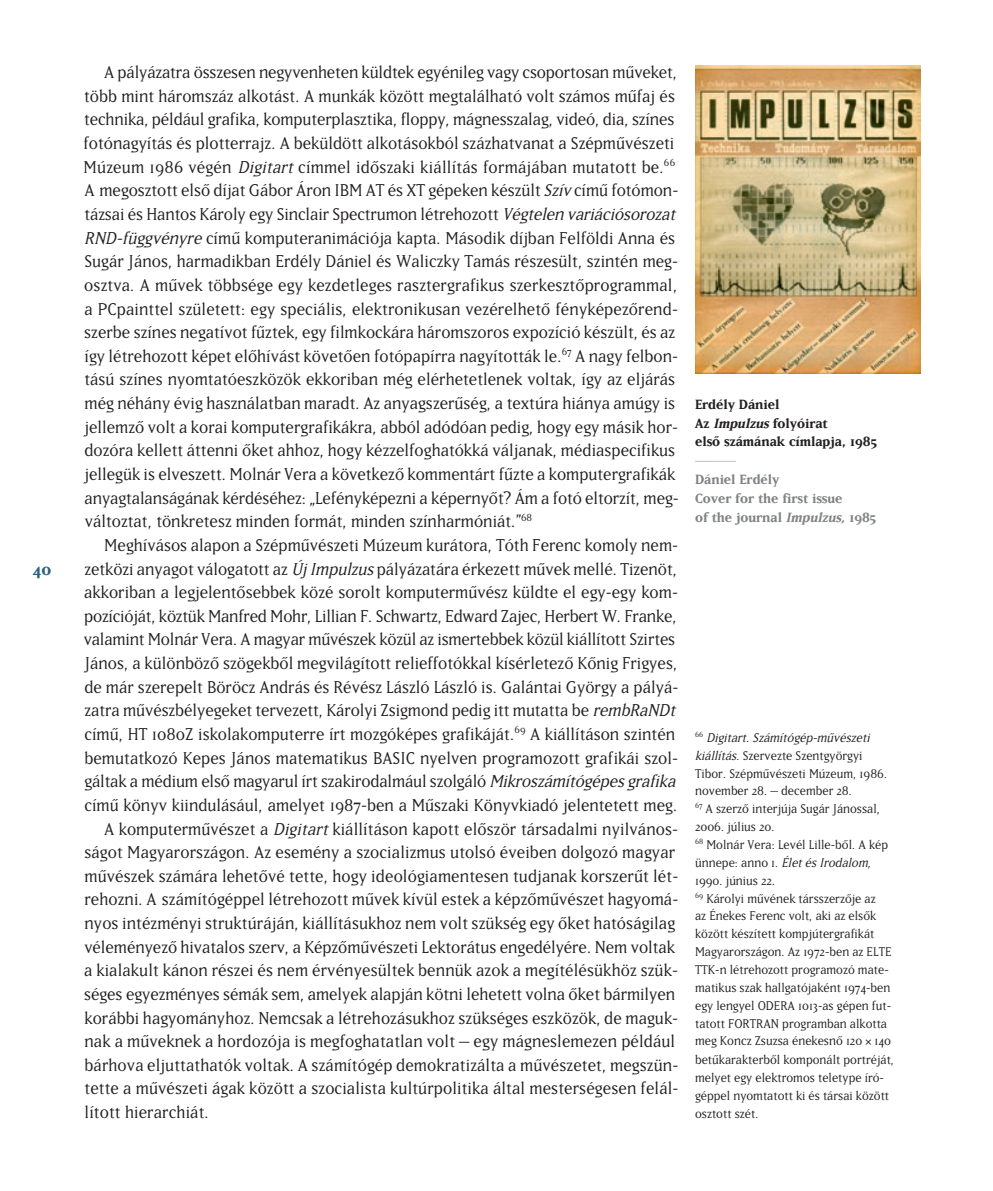
<style>
.page{position:relative;width:993px;height:1191px;background:#fff}
.page>*{position:absolute;margin:0;border:0;box-sizing:border-box;transform-origin:0 0}
.t1{font:20.12px/23.6px "Matrix";color:#231f20}
.t2{font:700 19.25px "Matrix";color:#2b627f}
.t3{font:700 15.75px/18.9px "Matrix";color:#808285}
.t4{font:700 15.75px/18.9px "Matrix";color:#231f20}
.t5{font:700 15.75px "Matrix";color:#bcbdc0}
.t6{font:14.88px/17.8px "Matrix";color:#231f20}
.s1{font-style:italic}
</style>
<div class="page">
<img style="left:695px;top:66px;width:225px;height:308px">
<p class="t2" style="left:33px;top:556px;width:20px">40</p>
<p class="t1" style="left:83px;top:59px;width:596px;text-indent:21px">A pályázatra összesen negyvenheten küldtek egyénileg vagy csoportosan m‹veket, több mint háromszáz alkotást. A munkák között megtalálható volt számos m‹faj és technika, például grafika, komputerplasztika, floppy, mágnesszalag, videó, dia, színes fotónagyítás és plotterrajz. A beküldött alkotásokból százhatvanat a Szépm‹vészeti Múzeum 1986 végén <span class="s1">Digitart</span>címmel id¤szaki kiállítás formájában mutatott be.<sup>66<br></sup>A meg osztott els¤ díjat Gábor Áron IBM AT és XT gépeken készült <span class="s1">Szív</span>cím‹ fotómon&shy;tázsai és Hantos Károly egy Sinclair Spectrumon létrehozott <span class="s1">Végtelen variációsorozat RND-függvényre</span>cím‹ komputeranimációja kapta. Második díjban Felföldi Anna és Sugár János, harmadikban Erdély Dániel és Waliczky Tamás részesült, szintén meg&shy;osztva. A m‹vek többsége egy kezdetleges rasztergrafikus szerkeszt¤programmal, a PCpainttel született: egy speciális, elektronikusan vezérelhet¤ fényképez¤rend&shy;szerbe színes negatívot f‹ztek, egy filmkockára háromszoros expozíció készült, és az így létrehozott képet el¤hívást követ¤en fotópapírra nagyították le.<sup>67</sup> A nagy felbon&shy;tású színes nyomtatóeszközök ekkoriban még elérhetetlenek voltak, így az eljárás még néhány évig használatban maradt. Az anyagszer‹ség, a textúra hiánya amúgy is jellemz¤ volt a korai komputergrafikákra, abból adódóan pedig, hogy egy másik hor&shy;dozóra kellett áttenni ¤ket ahhoz, hogy kézzelfoghatókká váljanak, médiaspecifikus jellegük is elveszett. Molnár Vera a következ¤ kommentárt f‹zte a komputergrafikák anyagtalanságának kérdéséhez: „Lefényképezni a képerny¤t? Ám a fotó eltorzít, meg&shy;változtat, tönkretesz minden formát, minden színharmóniát.”<sup>68</sup></p>
<p class="t1" style="left:104px;top:532px;width:575px">Meghívásos alapon a Szépm‹vészeti Múzeum kurátora, Tóth Ferenc komoly nem-</p>
<p class="t1" style="left:84px;top:556px;width:594px">zetközi anyagot válogatott az <span class="s1">Új Impulzus</span>pályázatára érkezett m‹vek mellé. Tizenöt,</p>
<p class="t1" style="left:84px;top:579px;width:595px">akkoriban a legjelent¤sebbek közé sorolt komputerm‹vész küldte el egy-egy kom-</p>
<p class="t1" style="left:84px;top:603px;width:594px">pozícióját, köztük Manfred Mohr, Lillian F. Schwartz, Edward Zajec, Herbert W. Franke,</p>
<p class="t1" style="left:84px;top:626px;width:592px">valamint Molnár Vera. A magyar m‹vészek közül az ismertebbek közül kiállított Szirtes</p>
<p class="t1" style="left:84px;top:650px;width:594px">János, a különböz¤ szögekb¤l megvilágított relieffotókkal kísérletez¤ K¤nig Frigyes,</p>
<p class="t1" style="left:84px;top:674px;width:595px">de már szerepelt Böröcz András és Révész László László is. Galántai György a pályá-</p>
<p class="t1" style="left:84px;top:697px;width:595px">zatra m‹vészbélyegeket tervezett, Károlyi Zsigmond pedig itt mutatta be <span class="s1">rembRaNDt</span></p>
<p class="t1" style="left:84px;top:721px;width:592px">cím‹, HT 1080Z iskolakomputerre írt mozgóképes grafikáját.<sup>69</sup> A kiállításon szintén</p>
<p class="t1" style="left:84px;top:745px;width:595px">bemutatkozó Kepes János matematikus BASIC nyelven programozott grafikái szol-</p>
<p class="t1" style="left:84px;top:768px;width:595px">gáltak a médium els¤ magyarul írt szakirodalmául szolgáló <span class="s1">Mikroszámítógépes grafika</span></p>
<p class="t1" style="left:84px;top:792px;width:594px">cím‹ könyv kiindulásául, amelyet 1987-ben a M‹szaki Könyvkiadó jelentetett meg.</p>
<p class="t1" style="left:104px;top:815px;width:575px">A komputerm‹vészet a <span class="s1">Digitart</span>kiállításon kapott el¤ször társadalmi nyilvános-</p>
<p class="t1" style="left:84px;top:839px;width:592px">ságot Magyarországon. Az esemény a szocializmus utolsó éveiben dolgozó magyar</p>
<p class="t1" style="left:84px;top:863px;width:595px">m‹vészek számára lehet¤vé tette, hogy ideológiamentesen tudjanak korszer‹t lét-</p>
<p class="t1" style="left:84px;top:886px;width:595px">rehozni. A számítógéppel létrehozott m‹vek kívül estek a képz¤m‹vészet hagyomá-</p>
<p class="t1" style="left:84px;top:910px;width:592px">nyos intézményi struktúráján, kiállításukhoz nem volt szükség egy ¤ket hatóságilag</p>
<p class="t1" style="left:84px;top:934px;width:592px">véleményez¤ hivatalos szerv, a Képz¤m‹vészeti Lektorátus engedélyére. Nem voltak</p>
<p class="t1" style="left:84px;top:957px;width:595px">a kialakult kánon részei és nem érvényesültek bennük azok a megítélésükhöz szük-</p>
<p class="t1" style="left:84px;top:981px;width:592px">séges egyezményes sémák sem, amelyek alapján kötni lehetett volna ¤ket bármilyen</p>
<p class="t1" style="left:84px;top:1004px;width:595px">korábbi hagyományhoz. Nemcsak a létrehozásukhoz szükséges eszközök, de maguk-</p>
<p class="t1" style="left:84px;top:1028px;width:592px">nak a m‹veknek a hordozója is megfoghatatlan volt – egy mágneslemezen például</p>
<p class="t1" style="left:84px;top:1052px;width:595px">bárhova eljuttathatók voltak. A számítógép demokratizálta a m‹vészetet, megszün-</p>
<p class="t1" style="left:84px;top:1075px;width:595px">tette a m‹vészeti ágak között a szocialista kultúrpolitika által mesterségesen felál-</p>
<p class="t1" style="left:85px;top:1099px;width:126px">lított hierarchiát.</p>
<p class="t4" style="left:694px;top:394px;width:183px">Erdély Dániel<br>Az <span class="s1">Impulzus</span>folyóirat<br>els¤ számának címlapja, 1985</p>
<p class="t5" style="left:694px;top:451px;width:42px">––––</p>
<p class="t3" style="left:694px;top:469px;width:182px">Dániel Erdély<br>Cover for the first issue<br>of the journal <span class="s1">Impulzus,</span>1985</p>
<p class="t6" style="left:694px;top:727px;width:200px"><sup>6</sup> <sup>6</sup> <span class="s1">Digitart.Számítógép-m‹vészeti kiállítás</span>. Szervezte Szentgyörgyi Tibor. Szépm‹vészeti Múzeum, 1986. november 28. – december 28.<br><sup>67</sup> A szerz¤ interjúja Sugár Jánossal, 2006. július 20.<br><sup>68</sup> Molnár Vera: Levél Lille-b¤l. A kép ünnepe: anno 1. <span class="s1">Életés Irodalom, </span>1990. június 22.<br><sup>69</sup> Károlyi m‹vének társszerz¤je az<br>az Énekes Ferenc volt, aki az els¤k között készített kompjútergrafikát Magyarországon. Az 1972-ben az ELTE TTK-n létrehozott programozó mate&shy;matikus szak hallgatójaként 1974-ben egy lengyel ODERA 1013-as gépen fut&shy;tatott FORTRAN programban alkotta meg Koncz Zsuzsa énekesn¤ 120 140 bet‹karakterb¤l komponált portréját, melyet egy elektromos teletype író&shy;géppel nyomtatott ki és társai között osztott szét.</p>
</div>
